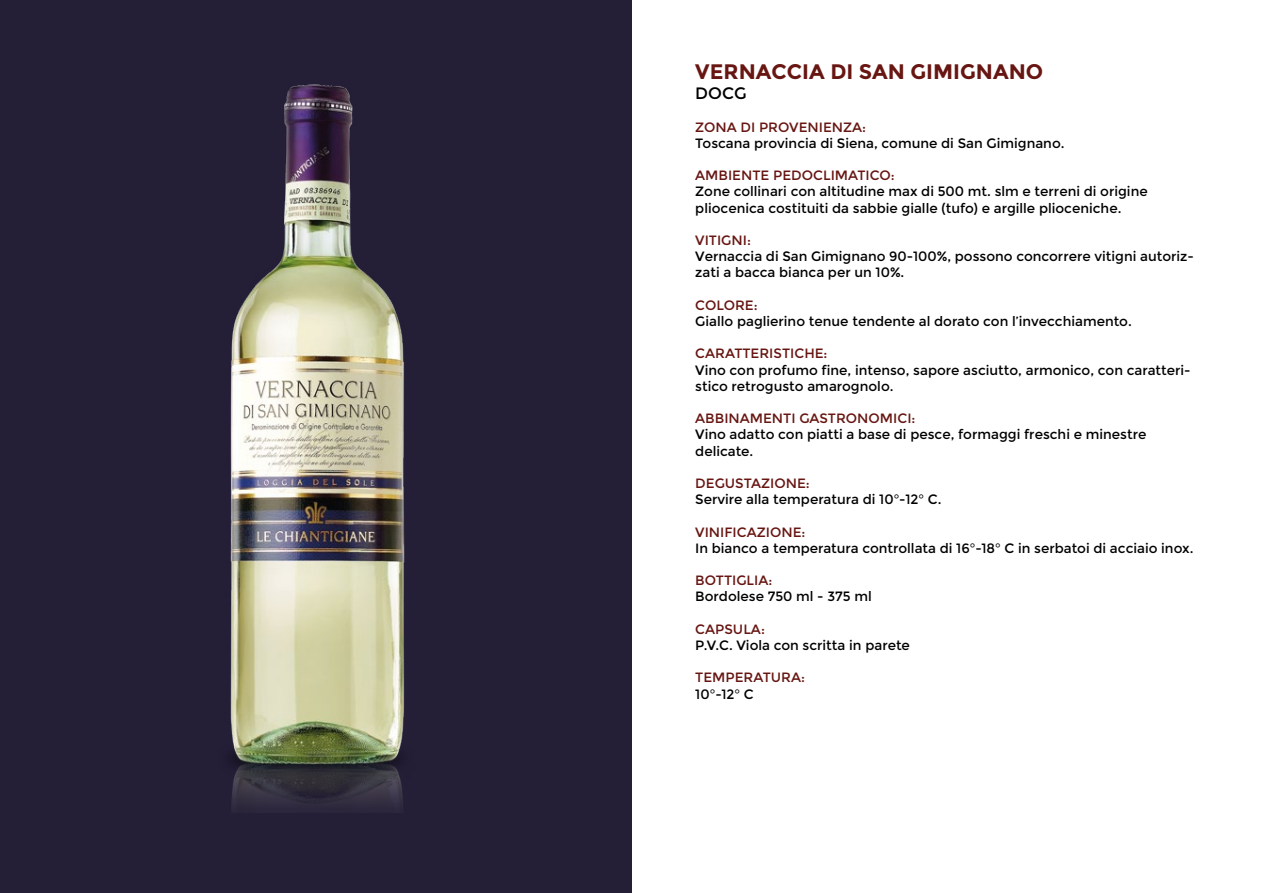
<style>
.page{position:relative;width:1263px;height:893px;background:#fff}
.page>*{position:absolute;margin:0;border:0;box-sizing:border-box;transform-origin:0 0}
.t1{font:700 21px "Montserrat";color:#671612}
.t2{font:16.5px "Montserrat";color:#000}
.t3{font:13.5px/16.2px "Montserrat";color:#000}
.t4{font:13.5px "Montserrat";color:#671612}
</style>
<div class="page">
<div style="left:0;top:0;width:631px;height:893px;background:#241e37"></div>
<img style="left:230px;top:84px;width:175px;height:727px">
<h1 class="t1" style="left:695px;top:59px;width:349px">VERNACCIA DI SAN GIMIGNANO</h1>
<p class="t2" style="left:695px;top:84px;width:53px">DOCG</p>
<p class="t4" style="left:695px;top:119px;width:172px">ZONA DI PROVENIENZA:</p>
<p class="t3" style="left:695px;top:135px;width:371px">Toscana provincia di Siena, comune di San Gimignano.</p>
<p class="t4" style="left:695px;top:168px;width:201px">AMBIENTE PEDOCLIMATICO:</p>
<p class="t3" style="left:695px;top:184px;width:454px">Zone collinari con altitudine max di 500 mt. slm e terreni di origine pliocenica costituiti da sabbie gialle (tufo) e argille plioceniche.</p>
<p class="t4" style="left:695px;top:232px;width:57px">VITIGNI:</p>
<p class="t3" style="left:695px;top:248px;width:500px">Vernaccia di San Gimignano 90-100%, possono concorrere vitigni autoriz&shy;zati a bacca bianca per un 10%.</p>
<p class="t4" style="left:695px;top:297px;width:64px">COLORE:</p>
<p class="t3" style="left:695px;top:313px;width:438px">Giallo paglierino tenue tendente al dorato con l’invecchiamento.</p>
<p class="t4" style="left:695px;top:346px;width:134px">CARATTERISTICHE:</p>
<p class="t3" style="left:695px;top:362px;width:497px">Vino con profumo fine, intenso, sapore asciutto, armonico, con caratteri&shy;stico retrogusto amarognolo.</p>
<p class="t4" style="left:695px;top:411px;width:222px">ABBINAMENTI GASTRONOMICI:</p>
<p class="t3" style="left:695px;top:427px;width:453px">Vino adatto con piatti a base di pesce, formaggi freschi e minestre delicate.</p>
<p class="t4" style="left:695px;top:475px;width:116px">DEGUSTAZIONE:</p>
<p class="t3" style="left:695px;top:491px;width:248px">Servire alla temperatura di 10°-12° C.</p>
<p class="t4" style="left:695px;top:524px;width:112px">VINIFICAZIONE:</p>
<p class="t3" style="left:695px;top:540px;width:500px">In bianco a temperatura controllata di 16°-18° C in serbatoi di acciaio inox.</p>
<p class="t4" style="left:695px;top:573px;width:79px">BOTTIGLIA:</p>
<p class="t3" style="left:695px;top:589px;width:178px">Bordolese 750 ml - 375 ml</p>
<p class="t4" style="left:695px;top:621px;width:71px">CAPSULA:</p>
<p class="t3" style="left:695px;top:637px;width:216px">P.V.C. Viola con scritta in parete</p>
<p class="t4" style="left:695px;top:670px;width:111px">TEMPERATURA:</p>
<p class="t3" style="left:695px;top:686px;width:60px">10°-12° C</p>
</div>
